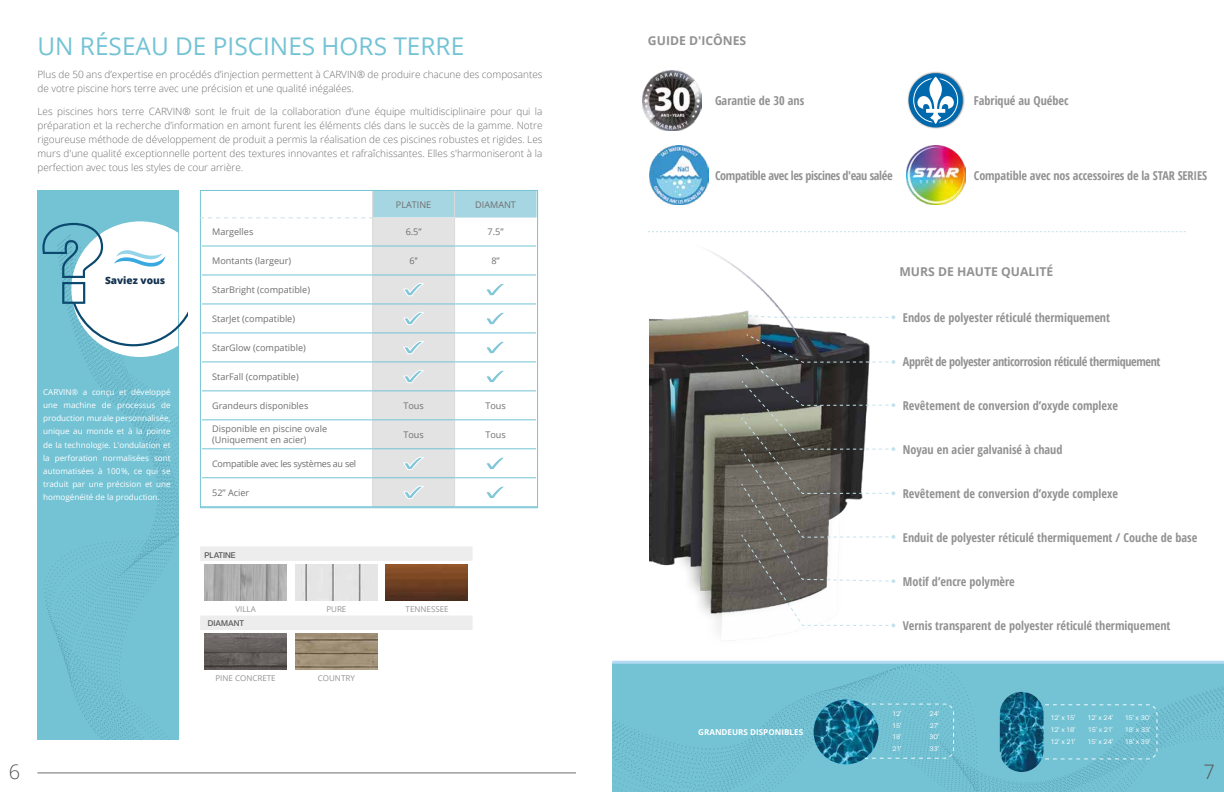
<style>
.page{position:relative;width:1224px;height:792px;background:#fff}
.page>*{position:absolute;margin:0;border:0;box-sizing:border-box;transform-origin:0 0}
.t1{font:24.4px "Open Sans";color:#73c3d5}
.t2{font:300 20px "Open Sans";color:#575756}
.t3{font:700 condensed 12.2px "Open Sans";color:#929292}
.t4{font:700 condensed 12.2px "Open Sans";letter-spacing:-.03em;color:#929292}
.t5{font:700 12.2px "Open Sans";color:#929292}
.t6{font:800 10.1px "Open Sans";color:#133250}
.t7{font:300 10px/14px "Open Sans";color:#706f6f}
.t8{font:9.1px/11px "Open Sans";color:#706f6f}
.t9{font:9.1px "Open Sans";letter-spacing:-.03em;color:#706f6f}
.t10{font:8.1px/13.2px "Open Sans";color:#fff;text-align:justify}
.t11{font:700 8.1px "Open Sans";color:#fff}
.t12{font:500 8.1px "Elza";color:#575756}
.t13{font:500 8.1px "Elza";color:#5a5a59}
.t14{font:8px "Open Sans";color:#929292}
.t15{font:7px "Stevie Sans";color:#fff}
</style>
<div class="page">
<div style="left:37px;top:190px;width:142px;height:549px;background:#73c3d5"></div>
<hr style="left:612px;top:661px;width:612px;height:3px;background:#b3daf4">
<hr style="left:37px;top:772px;width:539px;height:1px;background:#706f6f">
<img style="left:649px;top:232px;width:229px;height:429px">
<img style="left:907px;top:71px;width:58px;height:58px">
<div style="left:909px;top:73px;width:54px;height:54px;background:#0069ae;border-radius:50%"></div>
<svg style="left:913px;top:73px;width:45px;height:55px"></svg>
<img style="left:649px;top:146px;width:59px;height:58px">
<img style="left:643px;top:71px;width:59px;height:59px">
<img style="left:906px;top:146px;width:59px;height:59px">
<svg style="left:648px;top:231px;width:538px;height:1px"></svg>
<svg style="left:612px;top:664px;width:612px;height:128px;background:#6dbdd0"></svg>
<img style="left:1000px;top:692px;width:44px;height:80px;border-radius:22px">
<svg style="left:42px;top:191px;width:495px;height:548px"></svg>
<img style="left:385px;top:564px;width:82px;height:37px">
<img style="left:296px;top:633px;width:81px;height:36px">
<img style="left:204px;top:564px;width:82px;height:37px">
<img style="left:204px;top:633px;width:82px;height:36px">
<img style="left:295px;top:564px;width:82px;height:37px">
<svg style="left:743px;top:315px;width:152px;height:4px"></svg>
<svg style="left:740px;top:334px;width:155px;height:293px"></svg>
<h1 class="t1" style="left:37px;top:29px;width:428px">UN RÉSEAU DE PISCINES HORS TERRE</h1>
<p class="t7" style="left:37px;top:67px;width:507px">Plus de 50 ans d’expertise en procédés d’injection permettent à CARVIN® de produire chacune des composantes de votre piscine hors terre avec une précision et une qualité inégalées.</p>
<p class="t7" style="left:37px;top:104px;width:507px;text-align:justify">Les piscines hors terre CARVIN® sont le fruit de la collaboration d’une équipe multidisciplinaire pour qui la préparation et la recherche d’information en amont furent les éléments clés dans le succès de la gamme. Notre rigoureuse méthode de développement de produit a permis la réalisation de ces piscines robustes et rigides. Les murs d'une qualité exceptionnelle portent des textures innovantes et rafraîchissantes. Elles s'harmoniseront à la perfection avec tous les styles de cour arrière.</p>
<p class="t6" style="left:105px;top:273px;width:62px">Saviez vous</p>
<p class="t10" style="left:43px;top:385px;width:129px">CARVIN® a conçu et développé une machine de processus de production murale personnalisée, unique au monde et à la pointe de la technologie. L'ondulation et la perforation normalisées sont automatisées à 100 %, ce qui se traduit par une précision et une homogénéité de la production.</p>
<p class="t8" style="left:396px;top:199px;width:37px">PLATINE</p>
<p class="t8" style="left:475px;top:199px;width:42px">DIAMANT</p>
<p class="t8" style="left:212px;top:226px;width:43px">Margelles</p>
<p class="t8" style="left:406px;top:226px;width:17px">6.5’’</p>
<p class="t8" style="left:488px;top:226px;width:17px">7.5’’</p>
<p class="t8" style="left:212px;top:255px;width:80px">Montants (largeur)</p>
<p class="t8" style="left:409px;top:255px;width:10px">6’’</p>
<p class="t8" style="left:491px;top:255px;width:10px">8’’</p>
<p class="t8" style="left:212px;top:284px;width:99px">StarBright (compatible)</p>
<p class="t8" style="left:212px;top:313px;width:84px">StarJet (compatible)</p>
<p class="t8" style="left:212px;top:342px;width:95px">StarGlow (compatible)</p>
<p class="t8" style="left:212px;top:371px;width:88px">StarFall (compatible)</p>
<p class="t8" style="left:212px;top:400px;width:98px">Grandeurs disponibles</p>
<p class="t8" style="left:403px;top:400px;width:22px">Tous</p>
<p class="t8" style="left:485px;top:400px;width:22px">Tous</p>
<p class="t8" style="left:212px;top:423px;width:117px">Disponible en piscine ovale (Uniquement en acier)</p>
<p class="t8" style="left:403px;top:429px;width:22px">Tous</p>
<p class="t8" style="left:485px;top:429px;width:22px">Tous</p>
<p class="t9" style="left:212px;top:457px;width:146px">Compatible avec les systèmes au sel</p>
<p class="t8" style="left:212px;top:487px;width:39px">52’’ Acier</p>
<p class="t12" style="left:205px;top:549px;width:32px">PLATINE</p>
<p class="t14" style="left:235px;top:604px;width:22px">VILLA</p>
<p class="t14" style="left:326px;top:604px;width:22px">PURE</p>
<p class="t14" style="left:406px;top:604px;width:45px">TENNESSEE</p>
<p class="t13" style="left:208px;top:618px;width:38px">DIAMANT</p>
<p class="t14" style="left:215px;top:673px;width:62px">PINE CONCRETE</p>
<p class="t14" style="left:318px;top:673px;width:38px">COUNTRY</p>
<p class="t5" style="left:648px;top:32px;width:100px">GUIDE D'ICÔNES</p>
<p class="t3" style="left:715px;top:92px;width:91px">Garantie de 30 ans</p>
<p class="t4" style="left:715px;top:167px;width:179px">Compatible avec les piscines d'eau salée</p>
<p class="t3" style="left:974px;top:92px;width:96px">Fabriqué au Québec</p>
<p class="t3" style="left:974px;top:167px;width:235px">Compatible avec nos accessoires de la STAR SERIES</p>
<p class="t5" style="left:899px;top:263px;width:155px">MURS DE HAUTE QUALITÉ</p>
<p class="t3" style="left:903px;top:309px;width:209px">Endos de polyester réticulé thermiquement</p>
<p class="t4" style="left:903px;top:353px;width:259px">Apprêt de polyester anticorrosion réticulé thermiquement</p>
<p class="t3" style="left:903px;top:397px;width:217px">Revêtement de conversion d’oxyde complexe</p>
<p class="t3" style="left:903px;top:441px;width:161px">Noyau en acier galvanisé à chaud</p>
<p class="t3" style="left:903px;top:485px;width:217px">Revêtement de conversion d’oxyde complexe</p>
<p class="t3" style="left:903px;top:529px;width:296px">Enduit de polyester réticulé thermiquement / Couche de base</p>
<p class="t3" style="left:903px;top:573px;width:114px">Motif d’encre polymère</p>
<p class="t3" style="left:903px;top:617px;width:269px">Vernis transparent de polyester réticulé thermiquement</p>
<p class="t11" style="left:698px;top:726px;width:106px">GRANDEURS DISPONIBLES</p>
<p class="t15" style="left:893px;top:710px;width:10px">12’</p>
<p class="t15" style="left:930px;top:710px;width:11px">24’</p>
<p class="t15" style="left:893px;top:721px;width:10px">15’</p>
<p class="t15" style="left:930px;top:721px;width:10px">27’</p>
<p class="t15" style="left:893px;top:733px;width:11px">18’</p>
<p class="t15" style="left:929px;top:733px;width:12px">30’</p>
<p class="t15" style="left:893px;top:744px;width:10px">21’</p>
<p class="t15" style="left:930px;top:744px;width:11px">33’</p>
<p class="t15" style="left:1051px;top:714px;width:26px">12’ x 15’</p>
<p class="t15" style="left:1088px;top:714px;width:27px">12’ x 24’</p>
<p class="t15" style="left:1125px;top:714px;width:27px">15’ x 30’</p>
<p class="t15" style="left:1051px;top:726px;width:26px">12’ x 18’</p>
<p class="t15" style="left:1088px;top:726px;width:26px">15’ x 21’</p>
<p class="t15" style="left:1125px;top:726px;width:27px">18’ x 33’</p>
<p class="t15" style="left:1051px;top:738px;width:26px">12’ x 21’</p>
<p class="t15" style="left:1088px;top:738px;width:27px">15’ x 24’</p>
<p class="t15" style="left:1125px;top:738px;width:27px">18’ x 39’</p>
<h2 class="t2" style="left:9px;top:758px;width:13px">6</h2>
<h2 class="t2" style="left:1204px;top:758px;width:13px">7</h2>
</div>
